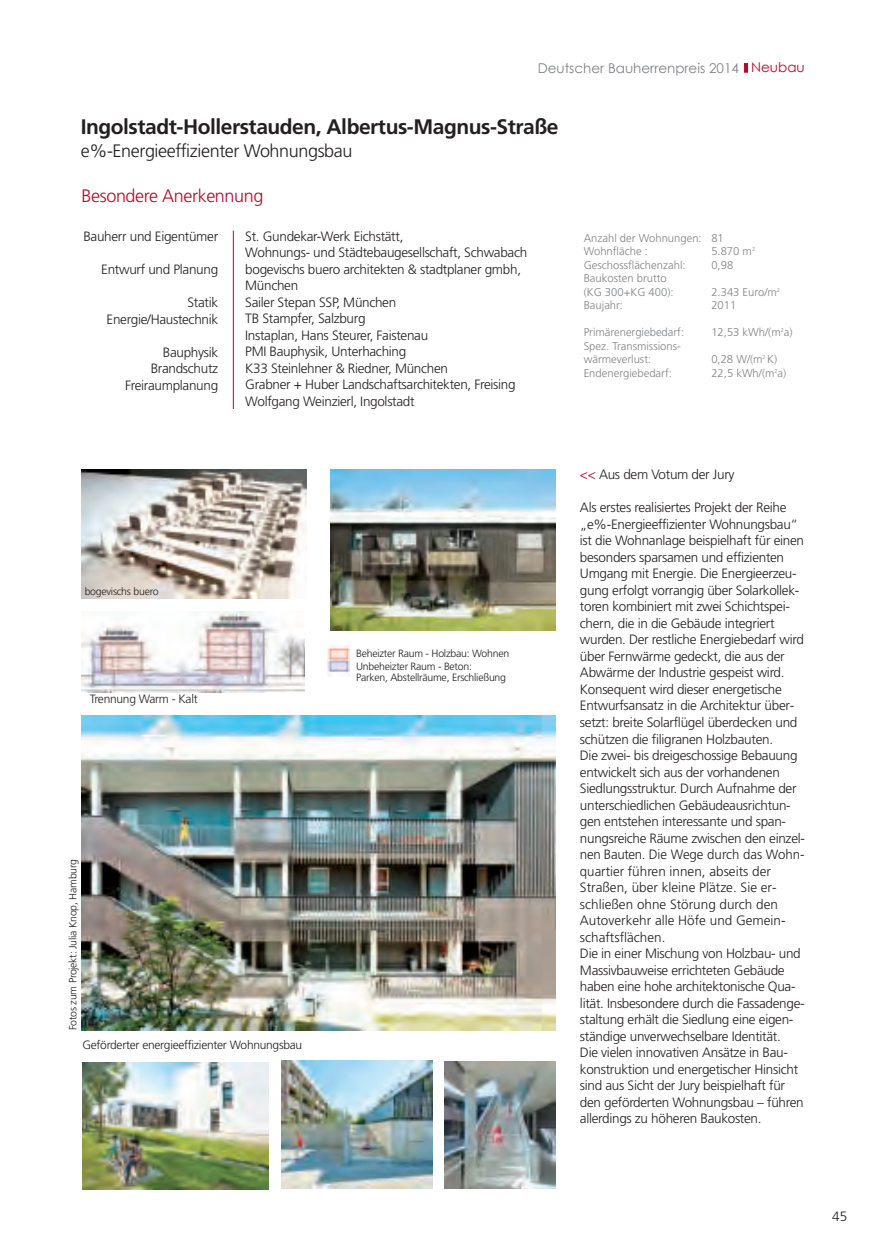
<style>
.page{position:relative;width:886px;height:1256px;background:#fff}
.page>*{position:absolute;margin:0;border:0;box-sizing:border-box;transform-origin:0 0}
.t1{font:700 21px "Frutiger";letter-spacing:-.02em;color:#231f20}
.t2{font:300 18px "Frutiger";letter-spacing:-.02em;color:#231f20}
.t3{font:300 18px "Frutiger";letter-spacing:-.02em;color:#b2092e}
.t4{font:300 13.5px/16.5px "Frutiger";letter-spacing:-.02em;color:#231f20}
.t5{font:13.5px "Century Gothic";color:#808285}
.t6{font:13.5px "Lucida Grande";color:#231f20}
.t7{font:300 12px "Frutiger";letter-spacing:-.02em;color:#231f20}
.t8{font:300 11.25px/13.5px "Frutiger";color:#808285}
.t9{font:300 10.5px/13px "Frutiger";letter-spacing:-.02em;color:#231f20}
.s1{color:#b2092e}
.s2{font-family:"Lucida Grande";font-weight:400}
</style>
<div class="page">
<img style="left:83px;top:1062px;width:186px;height:126px">
<img style="left:281px;top:1060px;width:151px;height:128px">
<img style="left:444px;top:1061px;width:111px;height:127px">
<img style="left:327px;top:645px;width:22px;height:31px">
<svg style="left:744px;top:63px;width:3px;height:10px"></svg>
<hr style="left:233px;top:230px;width:1px;height:179px;background:#b2092e">
<img style="left:331px;top:469px;width:224px;height:161px">
<img style="left:82px;top:715px;width:473px;height:315px">
<img style="left:82px;top:611px;width:223px;height:81px">
<img style="left:81px;top:469px;width:226px;height:129px">
<p class="t5" style="left:537px;top:59px;width:268px">Deutscher Bauherrenpreis 2014 <span class="s1">Neubau</span></p>
<h1 class="t1" style="left:81px;top:119px;width:479px">Ingolstadt-Hollerstauden, Albertus-Magnus-Straße</h1>
<h2 class="t2" style="left:81px;top:144px;width:273px">e%-Energieeffizienter Wohnungsbau</h2>
<h2 class="t3" style="left:82px;top:189px;width:183px">Besondere Anerkennung</h2>
<p class="t4" style="left:83px;top:229px;width:136px">Bauherr und Eigentümer</p>
<p class="t4" style="left:101px;top:262px;width:118px">Entwurf und Planung</p>
<p class="t4" style="left:106px;top:295px;width:113px;text-align:right">Statik<br>Energie/Haustechnik</p>
<p class="t4" style="left:125px;top:345px;width:95px;text-align:right">Bauphysik<br>Brandschutz<br>Freiraumplanung</p>
<p class="t4" style="left:245px;top:229px;width:283px">St. Gundekar-Werk Eichstätt,<br>Wohnungs- und Städtebaugesellschaft, Schwabach bogevischs buero architekten &amp; stadtplaner gmbh, München<br>Sailer Stepan SSP, München<br>TB Stampfer, Salzburg<br>Instaplan, Hans Steurer, Faistenau<br>PMI Bauphysik, Unterhaching<br>K33 Steinlehner &amp; Riedner, München<br>Grabner + Huber Landschaftsarchitekten, Freising Wolfgang Weinzierl, Ingolstadt</p>
<p class="t9" style="left:85px;top:585px;width:75px">bogevischs buero</p>
<p class="t7" style="left:90px;top:694px;width:109px">Trennung Warm - Kalt</p>
<p class="t9" style="left:67px;top:1029px;width:172px;rotate:-90deg">Fotos zum Projekt: Julia Knop, Hamburg</p>
<p class="t9" style="left:356px;top:648px;width:154px">Beheizter Raum - Holzbau: Wohnen<br>Unbeheizter Raum - Beton:</p>
<p class="t9" style="left:356px;top:671px;width:151px">Parken, Abstellräume, Erschließung</p>
<p class="t7" style="left:82px;top:1039px;width:221px">Geförderter energieeffizienter Wohnungsbau</p>
<p class="t8" style="left:583px;top:232px;width:142px">Anzahl der Wohnungen: 81<br>Wohnfläche :</p>
<p class="t8" style="left:711px;top:245px;width:45px">5.870 m<sup>2</sup></p>
<p class="t8" style="left:583px;top:259px;width:103px">Geschossflächenzahl:</p>
<p class="t8" style="left:711px;top:259px;width:23px">0,98</p>
<p class="t8" style="left:583px;top:272px;width:91px">Baukosten brutto (KG 300+KG 400):</p>
<p class="t8" style="left:711px;top:286px;width:70px">2.343 Euro/m<sup>2</sup></p>
<p class="t8" style="left:583px;top:299px;width:41px">Baujahr:</p>
<p class="t8" style="left:711px;top:299px;width:27px">2011</p>
<p class="t8" style="left:583px;top:326px;width:102px">Primärenergiebedarf:</p>
<p class="t8" style="left:711px;top:326px;width:83px">12,53 kWh/(m<sup>2</sup>a)</p>
<p class="t8" style="left:583px;top:340px;width:99px">Spez. Transmissions&shy;wärmeverlust:</p>
<p class="t8" style="left:711px;top:353px;width:67px">0,28 W/(m<sup>2</sup> K)</p>
<p class="t8" style="left:583px;top:367px;width:90px">Endenergiebedarf:</p>
<p class="t8" style="left:711px;top:367px;width:76px">22,5 kWh/(m<sup>2</sup>a)</p>
<p class="t4" style="left:580px;top:467px;width:156px"><span class="s1">&lt;&lt;</span> Aus dem Votum der Jury</p>
<p class="t4" style="left:580px;top:500px;width:225px">Als erstes realisiertes Projekt der Reihe „e%-Energieeffizienter Wohnungsbau“ ist die Wohnanlage beispielhaft für einen besonders sparsamen und effizienten Umgang mit Energie. Die Energieerzeu&shy;gung erfolgt vorrangig über Solarkollek&shy;toren kombiniert mit zwei Schichtspei&shy;chern, die in die Gebäude integriert wurden. Der restliche Energiebedarf wird über Fernwärme gedeckt, die aus der Abwärme der Industrie gespeist wird.<br>Konsequent wird dieser energetische Entwurfsansatz in die Architektur uber-</p>
<p class="t6" style="left:772px;top:697px;width:8px">̈</p>
<p class="t4" style="left:580px;top:715px;width:219px">setzt: breite Solarflugel uberdecken und</p>
<p class="t6" style="left:688px;top:714px;width:8px">̈</p>
<p class="t6" style="left:715px;top:714px;width:8px">̈</p>
<p class="t4" style="left:580px;top:731px;width:195px">schutzen die filigranen Holzbauten.</p>
<p class="t6" style="left:605px;top:730px;width:8px">̈</p>
<p class="t4" style="left:580px;top:748px;width:226px">Die zwei- bis dreigeschossige Bebauung entwickelt sich aus der vorhandenen Siedlungsstruktur. Durch Aufnahme der unterschiedlichen Gebäudeausrichtun&shy;gen entstehen interessante und span&shy;nungsreiche Räume zwischen den einzel&shy;nen Bauten. Die Wege durch das Wohn&shy;quartier fu<span class="s2">̈</span>hren innen, abseits der Straßen, u<span class="s2">̈</span>ber kleine Pla<span class="s2">̈</span>tze. Sie er&shy;schließen ohne Sto<span class="s2">̈</span>rung durch den Autoverkehr alle Ho<span class="s2">̈</span>fe und Gemein&shy;schaftsfla<span class="s2">̈</span>chen.<br>Die in einer Mischung von Holzbau- und Massivbauweise errichteten Gebäude haben eine hohe architektonische Qua&shy;lität. Insbesondere durch die Fassadenge&shy;staltung erhält die Siedlung eine eigen&shy;ständige unverwechselbare Identität.<br>Die vielen innovativen Ansätze in Bau&shy;konstruktion und energetischer Hinsicht sind aus Sicht der Jury beispielhaft für den geförderten Wohnungsbau – führen allerdings zu höheren Baukosten.</p>
<p class="t4" style="left:832px;top:1209px;width:17px">45</p>
</div>
